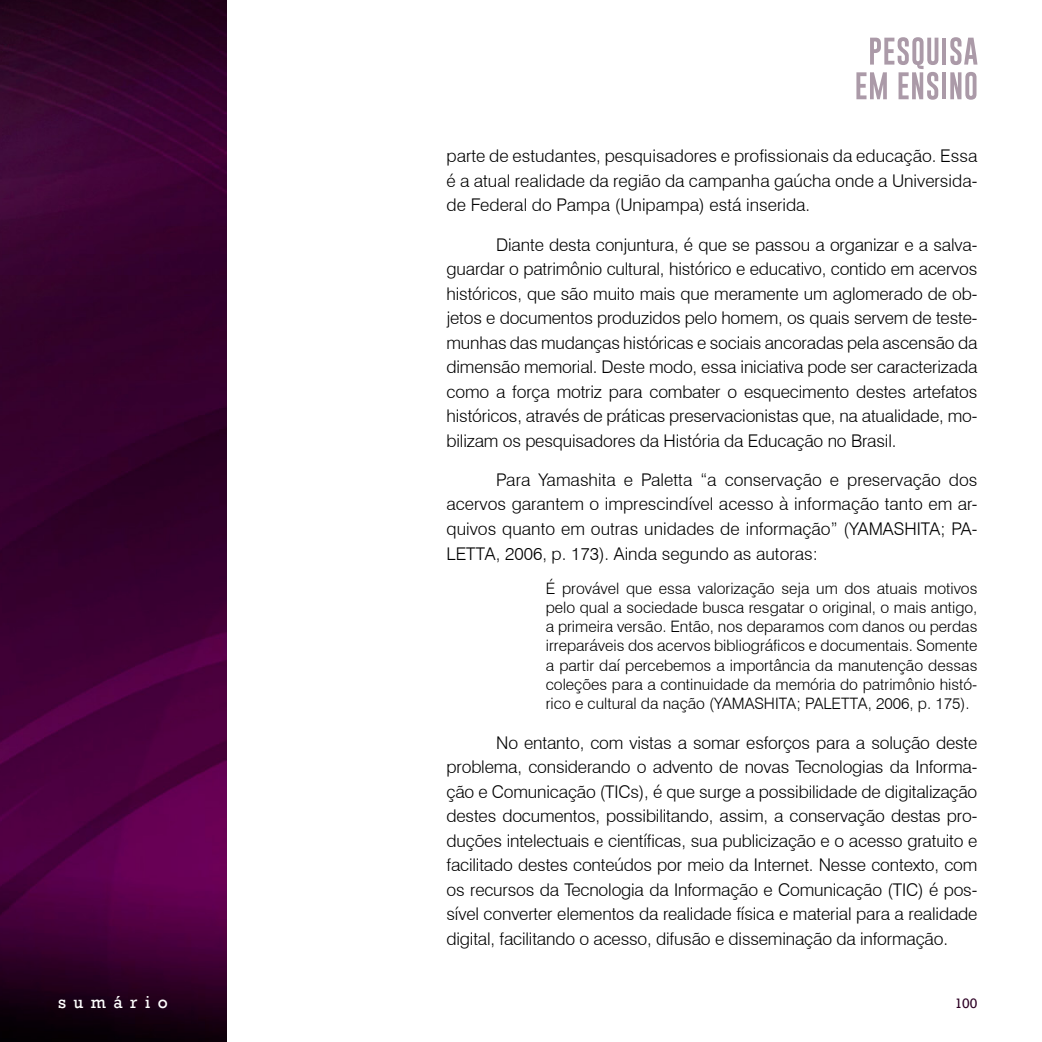
<style>
.page{position:relative;width:1042px;height:1042px;background:#fff}
.page>*{position:absolute;margin:0;border:0;box-sizing:border-box;transform-origin:0 0}
.t1{font:300 17.5px/24.5px "Swiss 721 BT";letter-spacing:-.01em;color:#000;text-align:justify}
.t2{font:17.5px "Rockwell";letter-spacing:.425em;color:#fff}
.t3{font:300 15.75px/19.2px "Swiss 721 BT";color:#000;text-align:justify}
.t4{font:14px "Rockwell";color:#2d0024}
</style>
<div class="page">
<img style="left:0;top:0;width:226px;height:1042px">
<hr style="left:942px;top:38px;width:4px;height:27px;background:#ab9aa8">
<svg style="left:950px;top:37px;width:27px;height:28px"></svg>
<svg style="left:856px;top:37px;width:82px;height:63px"></svg>
<hr style="left:942px;top:72px;width:4px;height:27px;background:#ab9aa8">
<svg style="left:950px;top:72px;width:26px;height:28px"></svg>
<p class="t1" style="left:446px;top:143px;width:532px">parte de estudantes, pesquisadores e profissionais da educação. Essa é a atual realidade da região da campanha gaúcha onde a Universida&shy;de Federal do Pampa (Unipampa) está inserida.</p>
<p class="t1" style="left:446px;top:232px;width:532px;text-indent:50px">Diante desta conjuntura, é que se passou a organizar e a salva&shy;guardar o patrimônio cultural, histórico e educativo, contido em acervos históricos, que são muito mais que meramente um aglomerado de ob&shy;jetos e documentos produzidos pelo homem, os quais servem de teste&shy;munhas das mudanças históricas e sociais ancoradas pela ascensão da dimensão memorial. Deste modo, essa iniciativa pode ser caracterizada como a força motriz para combater o esquecimento destes artefatos históricos, através de práticas preservacionistas que, na atualidade, mo&shy;bilizam os pesquisadores da História da Educação no Brasil.</p>
<p class="t1" style="left:446px;top:467px;width:532px;text-indent:50px">Para Yamashita e Paletta “a conservação e preservação dos acervos garantem o imprescindível acesso à informação tanto em ar&shy;quivos quanto em outras unidades de informação” (YAMASHITA; PA-LETTA, 2006, p. 173). Ainda segundo as autoras:</p>
<p class="t3" style="left:546px;top:578px;width:433px">É provável que essa valorização seja um dos atuais motivos pelo qual a sociedade busca resgatar o original, o mais antigo, a primeira versão. Então, nos deparamos com danos ou perdas irreparáveis dos acervos bibliográficos e documentais. Somente a partir daí percebemos a importância da manutenção dessas coleções para a continuidade da memória do patrimônio histó&shy;rico e cultural da nação (YAMASHITA; PALETTA, 2006, p. 175).</p>
<p class="t1" style="left:446px;top:730px;width:532px;text-indent:50px">No entanto, com vistas a somar esforços para a solução deste problema, considerando o advento de novas Tecnologias da Informa&shy;ção e Comunicação (TICs), é que surge a possibilidade de digitalização destes documentos, possibilitando, assim, a conservação destas pro&shy;duções intelectuais e científicas, sua publicização e o acesso gratuito e facilitado destes conteúdos por meio da Internet. Nesse contexto, com os recursos da Tecnologia da Informação e Comunicação (TIC) é pos&shy;sível converter elementos da realidade física e material para a realidade digital, facilitando o acesso, difusão e disseminação da informação.</p>
<p class="t2" style="left:58px;top:992px;width:111px">sumário</p>
<p class="t4" style="left:954px;top:995px;width:24px">100</p>
</div>
